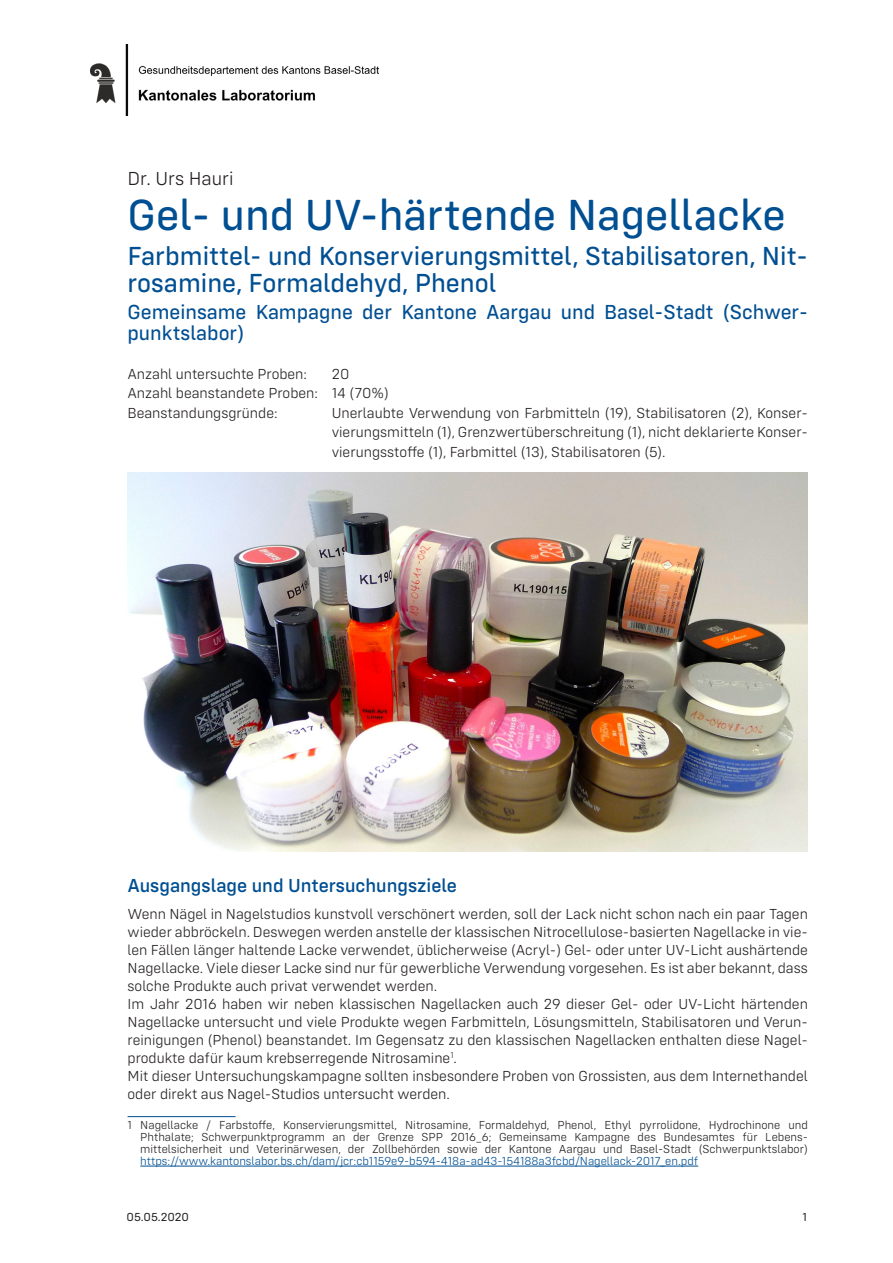
<style>
.page{position:relative;width:893px;height:1263px;background:#fff}
.page>*{position:absolute;margin:0;border:0;box-sizing:border-box;transform-origin:0 0}
.Haupttitel{font:45px "Config Rounded Text";color:#004f92}
.Untertitel{font:27px/27px "Config Rounded Text";color:#004f92}
.Untertitel-2{font:21px/21px "Config Rounded Text";color:#004f92}
.Zwischentite{font:500 19.5px "Config Rounded";color:#004f92}
.t1{font:300 19.5px "Config Rounded";color:#231f20}
.Lauftext{font:300 15px/18px "Config Rounded";color:#231f20;text-align:justify}
.Proben{font:300 15px/19.5px "Config Rounded";color:#231f20;text-align:justify}
.Tabelle_Fussnote{font:300 12px/12px "Config Rounded";color:#231f20;text-align:justify}
.t2{font:12px "Config Rounded";color:#231f20}
.s1{color:#004f92}
</style>
<div class="page">
<img style="left:90px;top:45px;width:288px;height:71px">
<hr style="left:128px;top:1116px;width:108px;height:1px;background:#004f92">
<hr style="left:140px;top:1166px;width:558px;height:1px;background:#004f92">
<img style="left:128px;top:473px;width:680px;height:378px">
<p class="t1" style="left:128px;top:167px;width:108px">Dr. Urs Hauri</p>
<p class="Haupttitel" style="left:128px;top:189px;width:660px">Gel- und UV-härtende Nagellacke</p>
<p class="Untertitel" style="left:128px;top:242px;width:682px">Farbmittel- und Konservierungsmittel, Stabilisatoren, Nit&shy;rosamine, Formaldehyd, Phenol</p>
<p class="Untertitel-2" style="left:128px;top:301px;width:682px">Gemeinsame Kampagne der Kantone Aargau und Basel-Stadt (Schwer&shy;punktslabor)</p>
<p class="Proben" style="left:128px;top:364px;width:181px">Anzahl untersuchte Proben:</p>
<p class="Proben" style="left:332px;top:364px;width:19px">20</p>
<p class="Proben" style="left:128px;top:383px;width:263px">Anzahl beanstandete Proben: 14 (70%)</p>
<p class="Proben" style="left:128px;top:403px;width:152px">Beanstandungsgründe:</p>
<p class="Proben" style="left:332px;top:403px;width:478px">Unerlaubte Verwendung von Farbmitteln (19), Stabilisatoren (2), Konser&shy;vierungsmitteln (1), Grenzwertüberschreitung (1), nicht deklarierte Konser&shy;vierungsstoffe (1), Farbmittel (13), Stabilisatoren (5).</p>
<p class="Zwischentite" style="left:128px;top:874px;width:331px">Ausgangslage und Untersuchungsziele</p>
<p class="Lauftext" style="left:128px;top:904px;width:682px">Wenn Nägel in Nagelstudios kunstvoll verschönert werden, soll der Lack nicht schon nach ein paar Tagen wieder abbröckeln. Deswegen werden anstelle der klassischen Nitrocellulose-basierten Nagellacke in vie&shy;len Fällen länger haltende Lacke verwendet, üblicherweise (Acryl-) Gel- oder unter UV-Licht aushärtende Nagellacke. Viele dieser Lacke sind nur für gewerbliche Verwendung vorgesehen. Es ist aber bekannt, dass solche Produkte auch privat verwendet werden.</p>
<p class="Lauftext" style="left:128px;top:994px;width:682px">Im Jahr 2016 haben wir neben klassischen Nagellacken auch 29 dieser Gel- oder UV-Licht härtenden Nagellacke untersucht und viele Produkte wegen Farbmitteln, Lösungsmitteln, Stabilisatoren und Verun&shy;reinigungen (Phenol) beanstandet. Im Gegensatz zu den klassischen Nagellacken enthalten diese Nagel&shy;produkte dafür kaum krebserregende Nitrosamine<sup>1</sup>.</p>
<p class="Lauftext" style="left:128px;top:1066px;width:682px">Mit dieser Untersuchungskampagne sollten insbesondere Proben von Grossisten, aus dem Internethandel oder direkt aus Nagel-Studios untersucht werden.</p>
<p class="Tabelle_Fussnote" style="left:140px;top:1118px;width:669px;text-indent:-13px">1 Nagellacke / Farbstoffe, Konservierungsmittel, Nitrosamine, Formaldehyd, Phenol, Ethyl pyrrolidone, Hydrochinone und Phthalate; Schwerpunktprogramm an der Grenze SPP 2016_6; Gemeinsame Kampagne des Bundesamtes für Lebens&shy;mittelsicherheit und Veterinärwesen, der Zollbehörden sowie der Kantone Aargau und Basel-Stadt (Schwerpunktslabor) <span class="s1">https://www.kantonslabor.bs.ch/dam/jcr:cb1159e9-b594-418a-ad43-154188a3fcbd/Nagellack-2017_en.pdf</span></p>
<p class="t2" style="left:126px;top:1210px;width:64px">05.05.2020</p>
<p class="t2" style="left:802px;top:1210px;width:6px">1</p>
</div>
